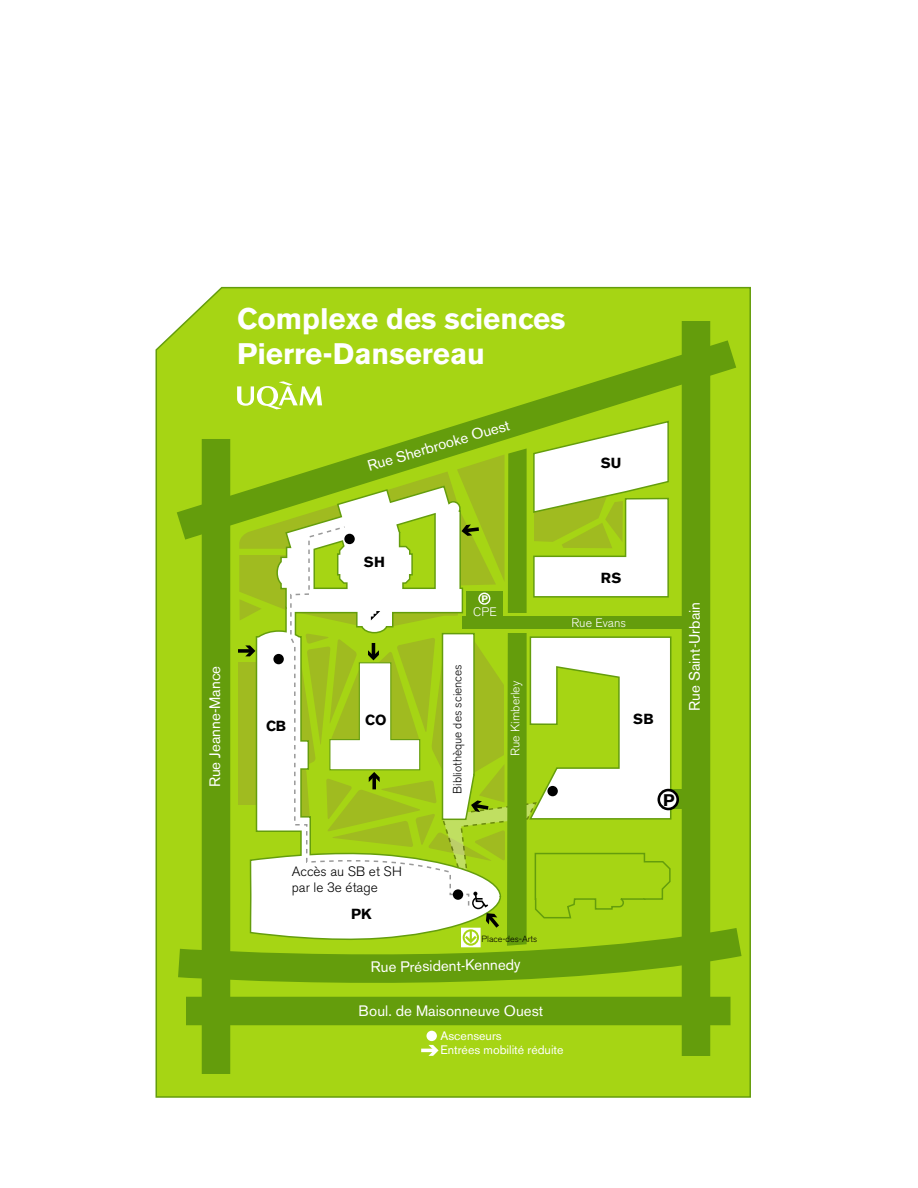
<style>
.page{position:relative;width:918px;height:1188px;background:#fff}
.page>*{position:absolute;margin:0;border:0;box-sizing:border-box;transform-origin:0 0}
.t1{font:700 29.4px/35.4px "Akzidenz Grotesk BE";color:#fff}
.t2{font:700 16.65px "Akzidenz Grotesk BE";color:#000}
.t3{font:15px "Akzidenz Grotesk BE";color:#fff}
.t4{font:700 14.55px "Akzidenz Grotesk BE";letter-spacing:.02em;color:#000}
.t5{font:300 13.5px/16.2px "Akzidenz Grotesk BE";color:#000}
.t6{font:12.3px/14.7px "Akzidenz Grotesk BE";color:#fff}
.t7{font:12.3px "Akzidenz Grotesk BE Light Os F";color:#fff}
.t8{font:11.85px "Akzidenz Grotesk BE Light Os F";color:#000}
.t9{font:700 9.45px "Akzidenz Grotesk BE";color:#fff}
.t10{font:300 8.85px "Akzidenz Grotesk BE";color:#000}
</style>
<div class="page">
<svg style="left:155px;top:286px;width:596px;height:812px;background:#a5d319"></svg>
<svg style="left:155px;top:318px;width:596px;height:244px;background:#9fcf15"></svg>
<div style="left:202px;top:439px;width:28px;height:635px;background:#649d0c"></div>
<svg style="left:155px;top:909px;width:596px;height:83px;background:#82b610"></svg>
<div style="left:682px;top:321px;width:28px;height:735px;background:#649d0c"></div>
<div style="left:186px;top:997px;width:544px;height:28px;background:#649d0c"></div>
<div style="left:657px;top:790px;width:37px;height:19px;background:#649d0c"></div>
<div style="left:462px;top:616px;width:221px;height:13px;background:#649d0c"></div>
<svg style="left:237px;top:381px;width:85px;height:28px"></svg>
<svg style="left:659px;top:790px;width:19px;height:19px"></svg>
<div style="left:658px;top:789px;width:21px;height:21px;border:3px solid #000;border-radius:50%"></div>
<svg style="left:239px;top:420px;width:433px;height:527px"></svg>
<div style="left:426px;top:1031px;width:11px;height:10px;background:#fff;border-radius:50%"></div>
<hr style="left:421px;top:1049px;width:15px;height:3px;background:#fff">
<svg style="left:428px;top:1045px;width:11px;height:11px"></svg>
<div style="left:478px;top:593px;width:12px;height:12px;border:1px solid #fff;border-radius:50%"></div>
<svg style="left:289px;top:525px;width:181px;height:382px"></svg>
<div style="left:453px;top:889px;width:10px;height:11px;background:#000;border-radius:50%"></div>
<h1 class="t1" style="left:237px;top:301px;width:330px">Complexe des sciences<br>Pierre-Dansereau</h1>
<p class="t3" style="left:365px;top:457px;width:149px;rotate:-16deg">Rue Sherbrooke Ouest</p>
<p class="t4" style="left:601px;top:454px;width:22px">SU</p>
<p class="t3" style="left:206px;top:787px;width:123px;rotate:-90deg">Rue Jeanne-Mance</p>
<p class="t4" style="left:266px;top:718px;width:22px">CB</p>
<p class="t4" style="left:364px;top:553px;width:23px">SH</p>
<p class="t4" style="left:365px;top:712px;width:23px">CO</p>
<p class="t9" style="left:481px;top:593px;width:8px">P</p>
<p class="t7" style="left:473px;top:605px;width:25px">CPE</p>
<p class="t8" style="left:451px;top:794px;width:131px;rotate:-90deg">Bibliothèque des sciences</p>
<p class="t7" style="left:508px;top:756px;width:77px;rotate:-90deg">Rue Kimberley</p>
<p class="t4" style="left:601px;top:569px;width:22px">RS</p>
<p class="t7" style="left:571px;top:616px;width:56px">Rue Evans</p>
<p class="t4" style="left:633px;top:711px;width:22px">SB</p>
<p class="t3" style="left:686px;top:711px;width:111px;rotate:-90deg">Rue Saint-Urbain</p>
<p class="t2" style="left:663px;top:790px;width:13px">P</p>
<p class="t5" style="left:292px;top:863px;width:111px">Accès au SB et SH par le 3e étage</p>
<p class="t4" style="left:351px;top:905px;width:22px">PK</p>
<p class="t10" style="left:482px;top:934px;width:57px">Place-des-Arts</p>
<p class="t3" style="left:371px;top:958px;width:152px;rotate:-1deg">Rue Président-Kennedy</p>
<p class="t3" style="left:359px;top:1002px;width:186px">Boul. de Maisonneuve Ouest</p>
<p class="t6" style="left:440px;top:1028px;width:125px">Ascenseurs<br>Entrées mobilité réduite</p>
</div>
